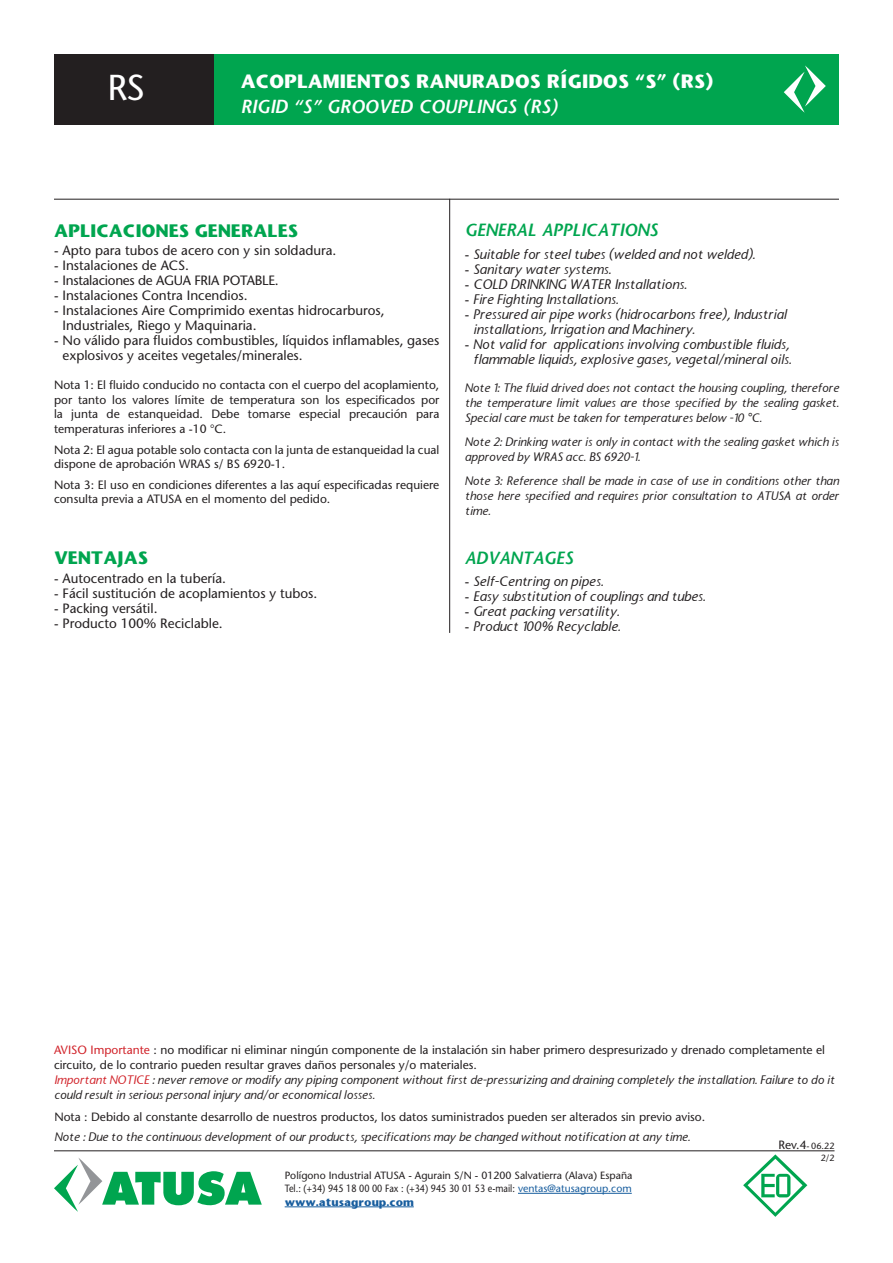
<style>
.page{position:relative;width:893px;height:1263px;background:#fff}
.page>*{position:absolute;margin:0;border:0;box-sizing:border-box;transform-origin:0 0}
.t1{font:500 36px "Stone Sans Std";color:#fff}
.t2{font:700 18px "Stone Sans";color:#fff}
.t3{font:italic 18px "Stone Sans Semi Boold";color:#fff}
.FT-ATUSA-Subtitulos{font:700 16.8px "Stone Sans";color:#00a54f}
.FT-ATUSA-Subtitulos-2{font:italic 16.8px "Stone Sans Semi Boold";color:#00a54f}
.t4{font:italic 500 13.5px/15px "Stone Sans";color:#231f20}
.t5{font:500 13.5px/15px "Stone Sans Std";color:#231f20}
.t6{font:500 13.5px "Stone Sans Std";letter-spacing:-.02em;color:#231f20}
.FT-ATUSA-Nota-Superi{font:500 12px/14.4px "Stone Sans Std";color:#231f20}
.FT-ATUSA-Nota-Inferi{font:italic 500 12px/15px "Stone Sans";color:#231f20}
.t7{font:500 10.5px "Stone Sans Std";color:#231f20;scale:.86 1}
.t8{font:500 10.5px "Stone Sans Std";color:#231f20}
.t9{font:700 10.5px "Stone Sans";color:#175d9e}
.t10{font:500 9px "Stone Sans Std";color:#231f20}
.s1{font-family:"Stone Sans Std";font-style:normal}
.s2{color:#d1232a}
.s3{color:#175d9e}
.s4{font-size:12px}
</style>
<div class="page">
<hr style="left:54px;top:1150px;width:780px;height:1px;background:#231f20">
<svg style="left:54px;top:1158px;width:208px;height:54px"></svg>
<hr style="left:518px;top:1193px;width:114px;height:1px;background:#175d9e">
<hr style="left:285px;top:1206px;width:129px;height:1px;background:#175d9e">
<div style="left:54px;top:54px;width:227px;height:70px;background:#231f20"></div>
<div style="left:214px;top:54px;width:625px;height:70px;background:#00a54f"></div>
<svg style="left:784px;top:65px;width:42px;height:48px"></svg>
<svg style="left:743px;top:1154px;width:64px;height:63px"></svg>
<hr style="left:449px;top:199px;width:1px;height:434px;background:#231f20">
<hr style="left:54px;top:199px;width:785px;height:1px;background:#231f20">
<p class="t1" style="left:108px;top:66px;width:39px">RS</p>
<p class="t2" style="left:241px;top:69px;width:474px">ACOPLAMIENTOS RANURADOS RÍGIDOS “S” (RS)</p>
<p class="t3" style="left:241px;top:95px;width:319px">RIGID “S” GROOVED COUPLINGS (RS)</p>
<p class="FT-ATUSA-Subtitulos" style="left:54px;top:219px;width:246px">APLICACIONES GENERALES</p>
<p class="FT-ATUSA-Subtitulos-2" style="left:465px;top:219px;width:195px">GENERAL APPLICATIONS</p>
<p class="t5" style="left:54px;top:243px;width:284px">- Apto para tubos de acero con y sin soldadura.</p>
<p class="t5" style="left:54px;top:258px;width:137px">- Instalaciones de ACS.</p>
<p class="t6" style="left:54px;top:273px;width:226px">- Instalaciones de AGUA FRIA POTABLE.</p>
<p class="t5" style="left:54px;top:288px;width:195px">- Instalaciones Contra Incendios.</p>
<p class="t5" style="left:63px;top:303px;width:324px;text-indent:-9px">- Instalaciones Aire Comprimido exentas hidrocarburos,<br>Industriales, Riego y Maquinaria.</p>
<p class="t5" style="left:63px;top:333px;width:378px;text-indent:-9px">- No válido para fluidos combustibles, líquidos inflamables, gases explosivos y aceites vegetales/minerales.</p>
<p class="FT-ATUSA-Nota-Superi" style="left:54px;top:378px;width:387px;text-align:justify">Nota 1: El fluido conducido no contacta con el cuerpo del acoplamiento, por tanto los valores límite de temperatura son los especificados por la junta de estanqueidad. Debe tomarse especial precaución para temperaturas inferiores a -10 °C.</p>
<p class="FT-ATUSA-Nota-Superi" style="left:54px;top:442px;width:387px">Nota 2: El agua potable solo contacta con la junta de estanqueidad la cual dispone de aprobación WRAS s/ BS 6920-1.</p>
<p class="FT-ATUSA-Nota-Superi" style="left:54px;top:477px;width:387px">Nota 3: El uso en condiciones diferentes a las aquí especificadas requiere consulta previa a ATUSA en el momento del pedido.</p>
<p class="t4" style="left:465px;top:246px;width:292px"><span class="s1">-</span> Suitable for steel tubes (welded and not welded).</p>
<p class="t4" style="left:465px;top:261px;width:148px"><span class="s1">-</span> Sanitary water systems.</p>
<p class="t4" style="left:465px;top:276px;width:224px"><span class="s1">-</span> COLD DRINKING WATER Installations.</p>
<p class="t4" style="left:465px;top:291px;width:155px"><span class="s1">-</span> Fire Fighting Installations.</p>
<p class="t4" style="left:473px;top:306px;width:315px;text-indent:-9px"><span class="s1">-</span> Pressured air pipe works (hidrocarbons free), Industrial installations, Irrigation and Machinery.</p>
<p class="t4" style="left:465px;top:336px;width:328px;text-align:right"><span class="s1">-</span> Not valid for applications involving combustible fluids, flammable liquids, explosive gases, vegetal/mineral oils.</p>
<p class="FT-ATUSA-Nota-Inferi" style="left:465px;top:380px;width:376px;text-align:justify">Note 1: The fluid drived does not contact the housing coupling, therefore the temperature limit values are those specified by the sealing gasket.<br>Special care must be taken for temperatures below -10 °C.</p>
<p class="FT-ATUSA-Nota-Inferi" style="left:465px;top:434px;width:376px">Note 2: Drinking water is only in contact with the sealing gasket which is approved by WRAS acc. BS 6920-1.</p>
<p class="FT-ATUSA-Nota-Inferi" style="left:465px;top:473px;width:376px;text-align:justify">Note 3: Reference shall be made in case of use in conditions other than those here specified and requires prior consultation to ATUSA at order time.</p>
<p class="FT-ATUSA-Subtitulos" style="left:54px;top:547px;width:96px">VENTAJAS</p>
<p class="FT-ATUSA-Subtitulos-2" style="left:465px;top:547px;width:110px">ADVANTAGES</p>
<p class="t5" style="left:54px;top:571px;width:174px">- Autocentrado en la tubería.</p>
<p class="t5" style="left:54px;top:586px;width:265px">- Fácil sustitución de acoplamientos y tubos.</p>
<p class="t5" style="left:54px;top:601px;width:105px">- Packing versátil.</p>
<p class="t5" style="left:54px;top:616px;width:170px">- Producto 100% Reciclable.</p>
<p class="t4" style="left:465px;top:574px;width:140px"><span class="s1">-</span> Self-Centring on pipes.</p>
<p class="t4" style="left:465px;top:589px;width:242px"><span class="s1">-</span> Easy substitution of couplings and tubes.</p>
<p class="t4" style="left:465px;top:604px;width:156px"><span class="s1">-</span> Great packing versatility.</p>
<p class="t4" style="left:465px;top:619px;width:157px"><span class="s1">-</span> Product 100% Recyclable.</p>
<p class="FT-ATUSA-Nota-Superi" style="left:54px;top:1042px;width:772px;line-height:15px"><span class="s2">AVISO Importante</span> : no modificar ni eliminar ningún componente de la instalación sin haber primero despresurizado y drenado completamente el circuito, de lo contrario pueden resultar graves daños personales y/o materiales.</p>
<p class="FT-ATUSA-Nota-Inferi" style="left:54px;top:1072px;width:782px"><span class="s2">Important NOTICE</span> : never remove or modify any piping component without first de-pressurizing and draining completely the installation. Failure to do it could result in serious personal injury and/or economical losses.</p>
<p class="FT-ATUSA-Nota-Superi" style="left:54px;top:1110px;width:652px">Nota : Debido al constante desarrollo de nuestros productos, los datos suministrados pueden ser alterados sin previo aviso.</p>
<p class="FT-ATUSA-Nota-Inferi" style="left:54px;top:1129px;width:637px">Note : Due to the continuous development of our products, specifications may be changed without notification at any time.</p>
<p class="t8" style="left:285px;top:1169px;width:349px">Polígono Industrial ATUSA - Agurain S/N - 01200 Salvatierra (Alava) España</p>
<p class="t7" style="left:285px;top:1182px;width:405px">Tel.: (+34) 945 18 00 00 Fax : (+34) 945 30 01 53 e-mail: <span class="s3">ventas@atusagroup.com</span></p>
<p class="t9" style="left:285px;top:1195px;width:131px">www.atusagroup.com</p>
<p class="t10" style="left:778px;top:1140px;width:58px"><span class="s4">Rev.4</span>- 06.22</p>
<p class="t10" style="left:821px;top:1152px;width:15px">2/2</p>
</div>
